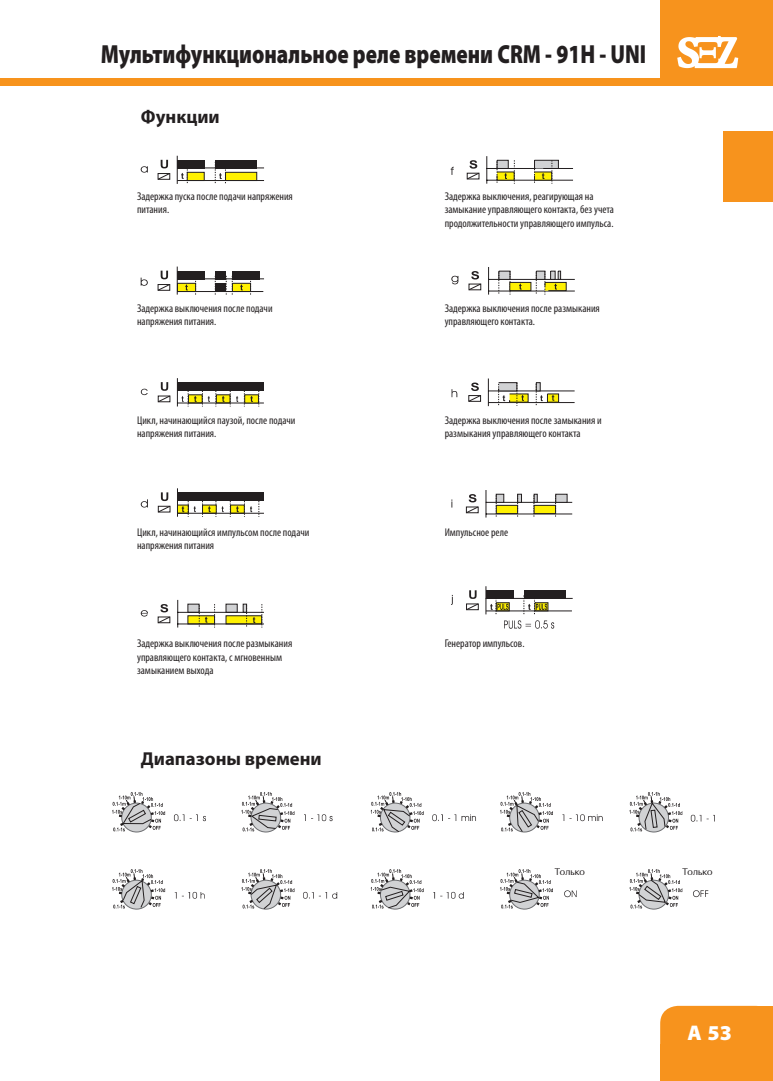
<style>
.page{position:relative;width:773px;height:1081px;background:#fff}
.page>*{position:absolute;margin:0;border:0;box-sizing:border-box;transform-origin:0 0}
.t1{font:900 26.25px "Myriad Pro";color:#231f20;scale:.8 1}
.t2{font:900 21.25px "Myriad Pro";color:#fff}
.t3{font:700 18.75px "Myriad Pro";color:#231f20}
.t4{font:condensed 11.25px/13.5px "Myriad Pro";color:#231f20}
.t5{font:11.25px "Odesa";color:#231f20}
</style>
<div class="page">
<div style="left:0;top:78px;width:772px;height:7px;background:#f7931d"></div>
<div style="left:660px;top:1006px;width:112px;height:75px;background:#f7931d"></div>
<div style="left:660px;top:1044px;width:33px;height:37px;background:#f7931d"></div>
<div style="left:739px;top:1044px;width:33px;height:37px;background:#f7931d"></div>
<div style="left:739px;top:1006px;width:33px;height:36px;background:#f7931d"></div>
<div style="left:723px;top:131px;width:49px;height:71px;background:#f7931d"></div>
<div style="left:660px;top:0;width:112px;height:82px;background:#f7931d"></div>
<svg style="left:677px;top:36px;width:61px;height:32px"></svg>
<svg style="left:141px;top:166px;width:7px;height:7px"></svg>
<svg style="left:177px;top:156px;width:87px;height:28px"></svg>
<svg style="left:157px;top:160px;width:13px;height:20px"></svg>
<svg style="left:141px;top:278px;width:7px;height:8px"></svg>
<svg style="left:177px;top:267px;width:87px;height:28px"></svg>
<svg style="left:157px;top:271px;width:13px;height:20px"></svg>
<svg style="left:141px;top:389px;width:7px;height:6px"></svg>
<svg style="left:158px;top:382px;width:12px;height:20px"></svg>
<svg style="left:177px;top:378px;width:87px;height:28px"></svg>
<svg style="left:141px;top:499px;width:7px;height:8px"></svg>
<svg style="left:158px;top:492px;width:12px;height:20px"></svg>
<svg style="left:177px;top:488px;width:87px;height:29px"></svg>
<svg style="left:141px;top:610px;width:7px;height:6px"></svg>
<svg style="left:177px;top:600px;width:87px;height:27px"></svg>
<svg style="left:157px;top:604px;width:13px;height:19px"></svg>
<svg style="left:450px;top:167px;width:4px;height:8px"></svg>
<svg style="left:486px;top:156px;width:87px;height:28px"></svg>
<svg style="left:466px;top:160px;width:13px;height:19px"></svg>
<svg style="left:451px;top:276px;width:7px;height:8px"></svg>
<svg style="left:488px;top:267px;width:86px;height:28px"></svg>
<svg style="left:468px;top:271px;width:13px;height:19px"></svg>
<svg style="left:451px;top:389px;width:6px;height:8px"></svg>
<svg style="left:468px;top:382px;width:13px;height:20px"></svg>
<svg style="left:488px;top:378px;width:86px;height:28px"></svg>
<svg style="left:466px;top:494px;width:12px;height:19px"></svg>
<svg style="left:485px;top:490px;width:87px;height:27px"></svg>
<svg style="left:466px;top:590px;width:12px;height:20px"></svg>
<svg style="left:485px;top:586px;width:87px;height:43px"></svg>
<svg style="left:174px;top:814px;width:32px;height:7px"></svg>
<svg style="left:304px;top:814px;width:28px;height:7px"></svg>
<svg style="left:432px;top:814px;width:44px;height:7px"></svg>
<svg style="left:562px;top:814px;width:40px;height:7px"></svg>
<svg style="left:690px;top:815px;width:25px;height:6px"></svg>
<svg style="left:175px;top:892px;width:30px;height:6px"></svg>
<svg style="left:303px;top:892px;width:34px;height:6px"></svg>
<svg style="left:433px;top:892px;width:30px;height:6px"></svg>
<svg style="left:564px;top:890px;width:12px;height:7px"></svg>
<svg style="left:693px;top:890px;width:15px;height:7px"></svg>
<svg style="left:112px;top:792px;width:53px;height:40px"></svg>
<svg style="left:370px;top:792px;width:53px;height:40px"></svg>
<svg style="left:500px;top:792px;width:53px;height:40px"></svg>
<svg style="left:629px;top:792px;width:53px;height:40px"></svg>
<svg style="left:112px;top:869px;width:53px;height:40px"></svg>
<svg style="left:241px;top:869px;width:53px;height:40px"></svg>
<svg style="left:370px;top:869px;width:53px;height:40px"></svg>
<svg style="left:500px;top:869px;width:53px;height:40px"></svg>
<svg style="left:241px;top:792px;width:53px;height:40px"></svg>
<svg style="left:629px;top:869px;width:53px;height:40px"></svg>
<h1 class="t1" style="left:101px;top:39px;width:683px">Мультифункциональное реле времени CRM - 91H - UNI</h1>
<h3 class="t3" style="left:141px;top:104px;width:80px">Функции</h3>
<p class="t4" style="left:137px;top:189px;width:157px">Задержка пуска после подачи напряжения питания.</p>
<p class="t4" style="left:444px;top:189px;width:171px">Задержка выключения, реагирующая на замыкание управляющего контакта, без учета продолжительности управляющего импульса.</p>
<p class="t4" style="left:137px;top:301px;width:137px">Задержка выключения после подачи напряжения питания.</p>
<p class="t4" style="left:444px;top:301px;width:157px">Задержка выключения после размыкания управляющего контакта.</p>
<p class="t4" style="left:137px;top:413px;width:160px">Цикл, начинающийся паузой, после подачи напряжения питания.</p>
<p class="t4" style="left:444px;top:413px;width:158px">Задержка выключения после замыкания и размыкания управляющего контакта</p>
<p class="t4" style="left:137px;top:525px;width:174px">Цикл, начинающийся импульсом после подачи напряжения питания</p>
<p class="t4" style="left:444px;top:525px;width:65px">Импульсное реле</p>
<p class="t4" style="left:137px;top:637px;width:157px">Задержка выключения после размыкания управляющего контакта, с мгновенным замыканием выхода</p>
<p class="t4" style="left:444px;top:637px;width:81px">Генератор импульсов.</p>
<h3 class="t3" style="left:141px;top:746px;width:182px">Диапазоны времени</h3>
<p class="t5" style="left:554px;top:866px;width:32px">Njkmrj</p>
<p class="t5" style="left:682px;top:866px;width:32px">Njkmrj</p>
<h2 class="t2" style="left:687px;top:1020px;width:46px">A 53</h2>
</div>
